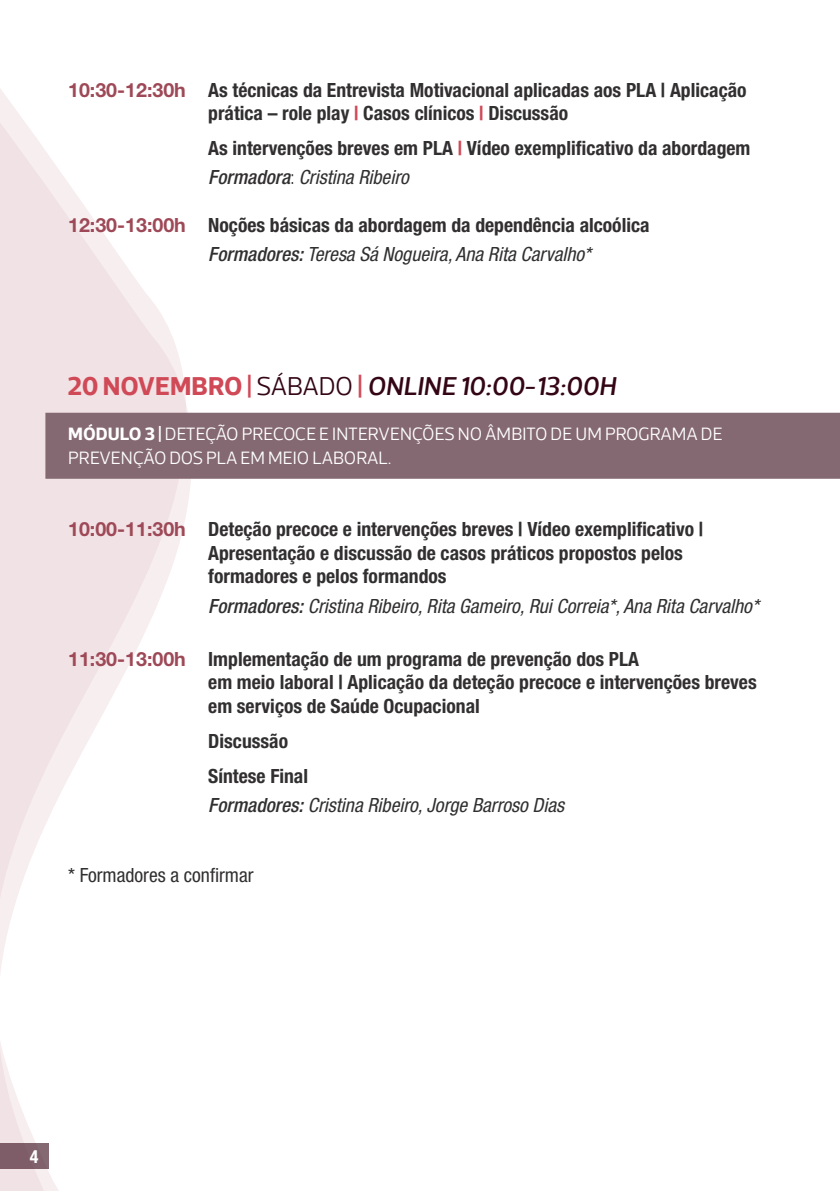
<style>
.page{position:relative;width:840px;height:1191px;background:#fff}
.page>*{position:absolute;margin:0;border:0;box-sizing:border-box;transform-origin:0 0}
.Título_do_trabalho{font:italic 500 26px "Acto CTT";color:#330515}
.t1{font:700 condensed 19.6px/23.6px "Helvetica Neue LT Std";color:#312f30}
.t2{font:italic condensed 19.6px "Helvetica Neue LT Std";color:#312f30}
.t3{font:condensed 19.6px "Helvetica Neue LT Std";color:#312f30}
.Título_do_trabalho-2{font:300 18px/23.6px "Acto CTT";color:#fff}
.t4{font:700 condensed 18px "Helvetica Neue LT Std";color:#fff}
.s1{font-stretch:normal;color:#9e4957}
.s2{color:#d04957}
.s3{font-weight:500}
.s4{font-weight:300;font-style:normal}
.s5{font-weight:700;font-style:normal;color:#d04957}
.s6{font-weight:700}
</style>
<div class="page">
<svg style="left:0;top:89px;width:192px;height:1102px"></svg>
<div style="left:0;top:1143px;width:49px;height:25px;background:#7f5d68"></div>
<div style="left:45px;top:413px;width:794px;height:66px;background:#856972"></div>
<p class="t1" style="left:208px;top:77px;width:539px;text-indent:-140px"><span class="s1">10:30-12:30h</span> As técnicas da Entrevista Motivacional aplicadas aos PLA | Aplicação prática – role play <span class="s2">|</span> Casos clínicos <span class="s2">|</span> Discussão</p>
<p class="t1" style="left:208px;top:136px;width:543px">As intervenções breves em PLA <span class="s2">|</span> Vídeo exemplificativo da abordagem</p>
<p class="t2" style="left:208px;top:166px;width:202px"><span class="s3">Formadora</span><span class="s4">:</span> Cristina Ribeiro</p>
<p class="t1" style="left:68px;top:213px;width:582px"><span class="s1">12:30-13:00h</span> Noções básicas da abordagem da dependência alcoólica</p>
<p class="t2" style="left:208px;top:243px;width:384px"><span class="s3">Formadores:</span> Teresa Sá Nogueira, Ana Rita Carvalho*</p>
<p class="Título_do_trabalho" style="left:68px;top:371px;width:549px"><span class="s5">20 NOVEMBRO |</span> <span class="s4">SÁBADO</span> <span class="s5">|</span> ONLINE 10:00-13:00H</p>
<p class="Título_do_trabalho-2" style="left:68px;top:422px;width:655px"><span class="s6">MÓDULO 3 |</span> DETEÇÃO PRECOCE E INTERVENÇÕES NO ÂMBITO DE UM PROGRAMA DE<br>PREVENÇÃO DOS PLA EM MEIO LABORAL.</p>
<p class="t1" style="left:208px;top:517px;width:496px;text-indent:-140px"><span class="s1">10:00-11:30h</span> Deteção precoce e intervenções breves | Vídeo exemplificativo |<br>Apresentação e discussão de casos práticos propostos pelos formadores e pelos formandos</p>
<p class="t2" style="left:208px;top:594px;width:552px"><span class="s3">Formadores:</span> Cristina Ribeiro, Rita Gameiro, Rui Correia*, Ana Rita Carvalho*</p>
<p class="t1" style="left:208px;top:647px;width:549px;text-indent:-140px"><span class="s1">11:30-13:00h</span> Implementação de um programa de prevenção dos PLA<br>em meio laboral | Aplicação da deteção precoce e intervenções breves em serviços de Saúde Ocupacional</p>
<p class="t1" style="left:208px;top:728px;width:81px">Discussão</p>
<p class="t1" style="left:208px;top:763px;width:101px">Síntese Final</p>
<p class="t2" style="left:208px;top:793px;width:357px"><span class="s3">Formadores:</span> Cristina Ribeiro, Jorge Barroso Dias</p>
<p class="t3" style="left:68px;top:864px;width:187px">* Formadores a confirmar</p>
<p class="t4" style="left:30px;top:1145px;width:10px">4</p>
</div>
